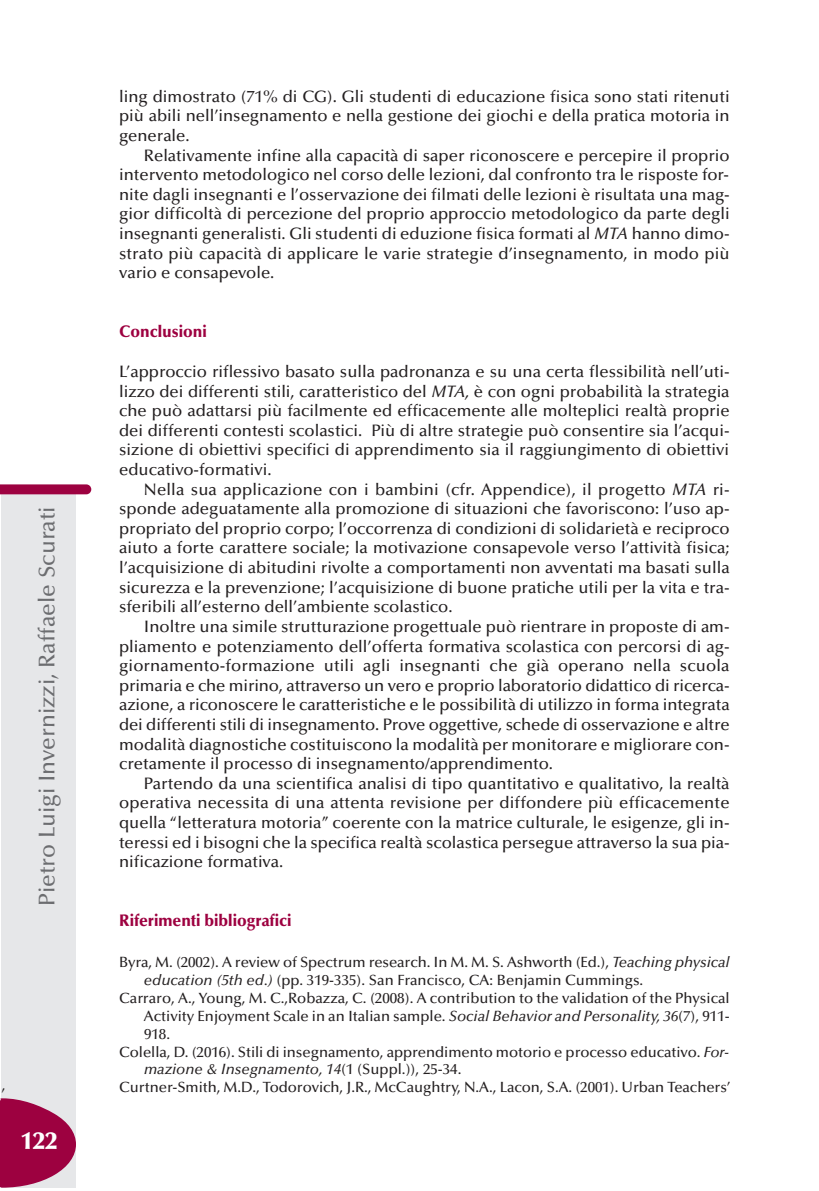
<style>
.page{position:relative;width:819px;height:1191px;background:#fff}
.page>*{position:absolute;margin:0;border:0;box-sizing:border-box;transform-origin:0 0}
.t1{font:900 24.5px "Optima";color:#fff}
.t2{font:500 22.75px "Optima";color:#6c6d70}
.t3{font:500 16.62px/19.6px "Optima";color:#231f20;text-align:justify}
.t4{font:900 16.62px "Optima";color:#9d0140;scale:.95 1}
.t5{font:500 14.88px "Optima";letter-spacing:-.005em;color:#231f20}
.t6{font:italic 500 14.88px "Optima";color:#231f20}
.s1{font-style:italic}
.s2{font-style:normal}
</style>
<div class="page">
<div style="left:2px;top:492px;width:74px;height:695px;background:#e6e7e9"></div>
<svg style="left:0;top:484px;width:91px;height:10px"></svg>
<svg style="left:0;top:1097px;width:76px;height:90px"></svg>
<h2 class="t2" style="left:38px;top:906px;width:401px;rotate:-90deg">Pietro Luigi Invernizzi, Raffaele Scurati</h2>
<p class="t3" style="left:119px;top:88px;width:612px">ling dimostrato (71% di CG). Gli studenti di educazione fisica sono stati ritenuti più abili nell’insegnamento e nella gestione dei giochi e della pratica motoria in generale.</p>
<p class="t3" style="left:119px;top:147px;width:612px;text-indent:25px">Relativamente infine alla capacità di saper riconoscere e percepire il proprio intervento metodologico nel corso delle lezioni, dal confronto tra le risposte for&shy;nite dagli insegnanti e l’osservazione dei filmati delle lezioni è risultata una mag&shy;gior difficoltà di percezione del proprio approccio metodologico da parte degli insegnanti generalisti. Gli studenti di eduzione fisica formati al <span class="s1">MTA</span> hanno dimo&shy;strato più capacità di applicare le varie strategie d’insegnamento, in modo più vario e consapevole.</p>
<p class="t4" style="left:119px;top:325px;width:94px">Conclusioni</p>
<p class="t3" style="left:119px;top:363px;width:612px">L’approccio riflessivo basato sulla padronanza e su una certa flessibilità nell’uti&shy;lizzo dei differenti stili, caratteristico del <span class="s1">MTA,</span> è con ogni probabilità la strategia che può adattarsi più facilmente ed efficacemente alle molteplici realtà proprie dei differenti contesti scolastici. Più di altre strategie può consentire sia l’acqui&shy;sizione di obiettivi specifici di apprendimento sia il raggiungimento di obiettivi educativo-formativi.</p>
<p class="t3" style="left:119px;top:481px;width:612px;text-indent:25px">Nella sua applicazione con i bambini (cfr. Appendice), il progetto <span class="s1">MTA</span> ri&shy;sponde adeguatamente alla promozione di situazioni che favoriscono: l’uso ap&shy;propriato del proprio corpo; l’occorrenza di condizioni di solidarietà e reciproco aiuto a forte carattere sociale; la motivazione consapevole verso l’attività fisica; l’acquisizione di abitudini rivolte a comportamenti non avventati ma basati sulla sicurezza e la prevenzione; l’acquisizione di buone pratiche utili per la vita e tra&shy;sferibili all’esterno dell’ambiente scolastico.</p>
<p class="t3" style="left:119px;top:618px;width:612px;text-indent:25px">Inoltre una simile strutturazione progettuale può rientrare in proposte di am&shy;pliamento e potenziamento dell’offerta formativa scolastica con percorsi di ag&shy;giornamento-formazione utili agli insegnanti che già operano nella scuola primaria e che mirino, attraverso un vero e proprio laboratorio didattico di ricerca&shy;azione, a riconoscere le caratteristiche e le possibilità di utilizzo in forma integrata dei differenti stili di insegnamento. Prove oggettive, schede di osservazione e altre modalità diagnostiche costituiscono la modalità per monitorare e migliorare con&shy;cretamente il processo di insegnamento/apprendimento.</p>
<p class="t3" style="left:119px;top:775px;width:612px;text-indent:25px">Partendo da una scientifica analisi di tipo quantitativo e qualitativo, la realtà operativa necessita di una attenta revisione per diffondere più efficacemente quella “letteratura motoria” coerente con la matrice culturale, le esigenze, gli in&shy;teressi ed i bisogni che la specifica realtà scolastica persegue attraverso la sua pia&shy;nificazione formativa.</p>
<p class="t4" style="left:119px;top:913px;width:183px">Riferimenti bibliografici</p>
<p class="t5" style="left:119px;top:956px;width:612px">Byra, M. (2002). A review of Spectrum research. In M. M. S. Ashworth (Ed.), <span class="s1">Teaching physical</span></p>
<p class="t5" style="left:144px;top:974px;width:501px"><span class="s1">education (5th ed.)</span> (pp. 319-335). San Francisco, CA: Benjamin Cummings.</p>
<p class="t5" style="left:119px;top:992px;width:612px">Carraro, A., Young, M. C.,Robazza, C. (2008). A contribution to the validation of the Physical</p>
<p class="t5" style="left:144px;top:1010px;width:587px">Activity Enjoyment Scale in an Italian sample. <span class="s1">Social Behavior and Personality, 36</span>(7), 911-</p>
<p class="t5" style="left:144px;top:1027px;width:28px">918.</p>
<p class="t5" style="left:119px;top:1045px;width:611px">Colella, D. (2016). Stili di insegnamento, apprendimento motorio e processo educativo. <span class="s1">For-</span></p>
<p class="t6" style="left:144px;top:1063px;width:319px">mazione &amp; Insegnamento, 14<span class="s2">(1 (Suppl.)), 25-34.</span></p>
<p class="t5" style="left:2px;top:1079px;width:5px">,</p>
<p class="t5" style="left:119px;top:1081px;width:613px">Curtner-Smith, M.D., Todorovich, J.R., McCaughtry, N.A., Lacon, S.A. (2001). Urban Teachers’</p>
<h1 class="t1" style="left:21px;top:1131px;width:38px">122</h1>
</div>
